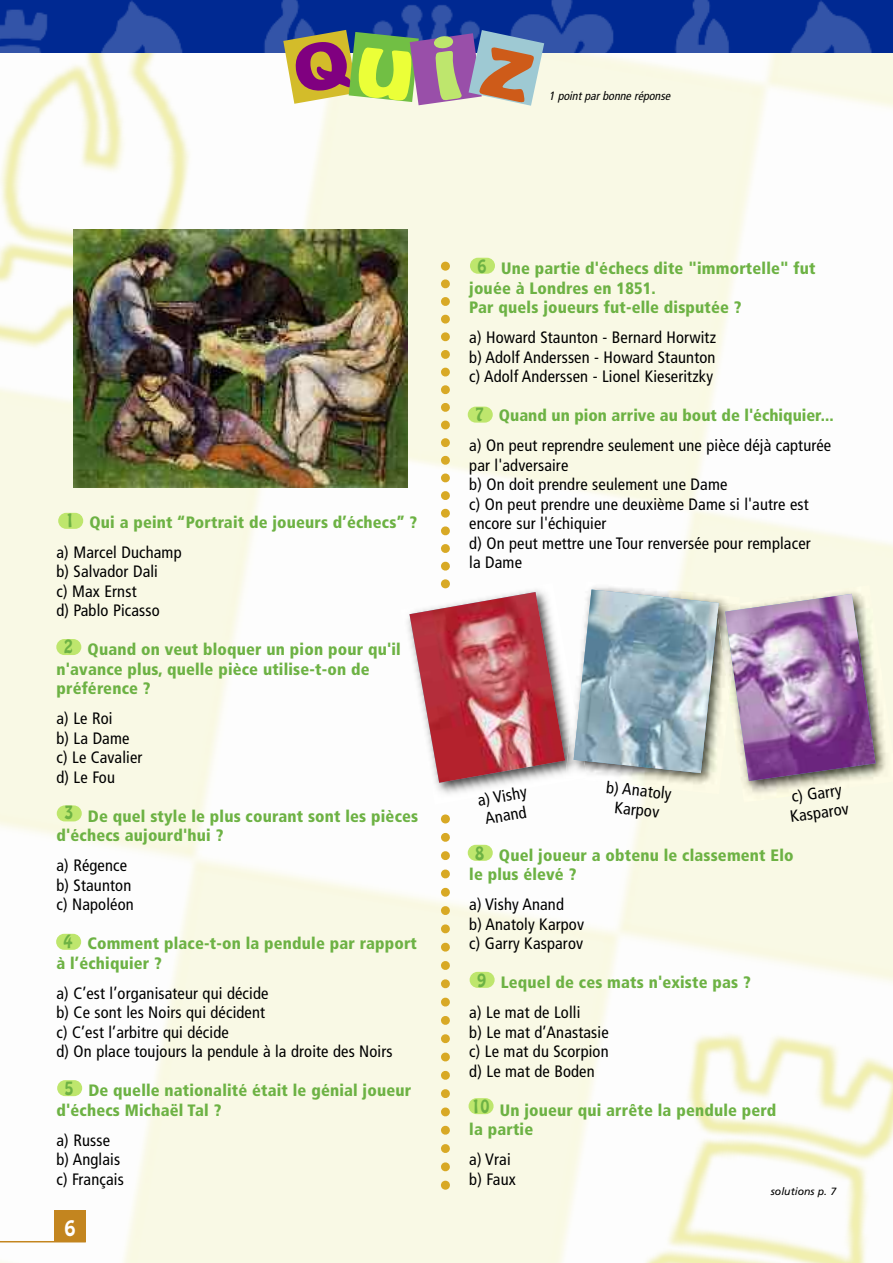
<style>
.page{position:relative;width:893px;height:1263px;background:#fff}
.page>*{position:absolute;margin:0;border:0;box-sizing:border-box;transform-origin:0 0}
.t1{font:19.2px "Hobo";color:#fff}
.t2{font:condensed 16.5px/19.5px "Frutiger";letter-spacing:.01em;color:#000}
.t3{font:900 condensed 16.5px/19.5px "Frutiger";letter-spacing:.01em;color:#6db244}
.t4{font:16.5px "Hobo";color:#6db244;scale:.95 1}
.t5{font:italic condensed 12px "Frutiger";color:#000}
.t6{font:italic 10.5px "Frutiger";color:#000}
</style>
<div class="page">
<img style="left:0;top:53px;width:893px;height:1210px">
<div style="left:54px;top:1210px;width:32px;height:32px;background:#c3851f"></div>
<hr style="left:0;top:1241px;width:86px;height:1px;background:#c3851f">
<img style="left:0;top:0;width:893px;height:53px">
<img style="left:400px;top:583px;width:178px;height:222px">
<img style="left:573px;top:581px;width:167px;height:213px">
<img style="left:565px;top:701px;width:22px;height:78px">
<img style="left:729px;top:585px;width:164px;height:218px">
<img style="left:719px;top:603px;width:6px;height:95px">
<svg style="left:574px;top:589px;width:145px;height:184px;background:#9ab1bb"></svg>
<img style="left:725px;top:594px;width:151px;height:187px">
<svg style="left:409px;top:262px;width:156px;height:521px"></svg>
<svg style="left:441px;top:814px;width:9px;height:376px;background:#ecda9e"></svg>
<div style="left:58px;top:513px;width:25px;height:16px;background:#bee66d;border-radius:8px"></div>
<div style="left:57px;top:805px;width:25px;height:16px;background:#bee66d;border-radius:8px"></div>
<div style="left:56px;top:639px;width:25px;height:16px;background:#bee66d;border-radius:8px"></div>
<div style="left:56px;top:934px;width:25px;height:16px;background:#bee66d;border-radius:8px"></div>
<div style="left:57px;top:1080px;width:25px;height:16px;background:#bee66d;border-radius:8px"></div>
<div style="left:470px;top:258px;width:25px;height:16px;background:#bee66d;border-radius:8px"></div>
<div style="left:468px;top:407px;width:25px;height:16px;background:#bee66d;border-radius:8px"></div>
<div style="left:468px;top:845px;width:25px;height:16px;background:#bee66d;border-radius:8px"></div>
<div style="left:470px;top:972px;width:25px;height:16px;background:#bee66d;border-radius:8px"></div>
<div style="left:469px;top:1098px;width:25px;height:16px;background:#bee66d;border-radius:8px"></div>
<img style="left:74px;top:230px;width:333px;height:258px">
<svg style="left:283px;top:21px;width:270px;height:93px;background:#99a496"></svg>
<p class="t5" style="left:549px;top:91px;width:125px">1 point par bonne réponse</p>
<p class="t4" style="left:66px;top:513px;width:11px">1</p>
<p class="t3" style="left:89px;top:513px;width:329px">Qui a peint “Portrait de joueurs d’échecs” ?</p>
<p class="t2" style="left:56px;top:543px;width:127px">a) Marcel Duchamp b) Salvador Dali<br>c) Max Ernst<br>d) Pablo Picasso</p>
<p class="t3" style="left:56px;top:641px;width:346px;text-indent:31px">Quand on veut bloquer un pion pour qu'il n'avance plus, quelle pièce utilise-t-on de préférence ?</p>
<p class="t2" style="left:56px;top:710px;width:87px">a) Le Roi<br>b) La Dame c) Le Cavalier d) Le Fou</p>
<p class="t3" style="left:56px;top:807px;width:363px;text-indent:32px">De quel style le plus courant sont les pièces d'échecs aujourd'hui ?</p>
<p class="t2" style="left:56px;top:857px;width:79px">a) Régence b) Staunton c) Napoléon</p>
<p class="t3" style="left:56px;top:935px;width:362px;text-indent:31px">Comment place-t-on la pendule par rapport à l’échiquier ?</p>
<p class="t2" style="left:56px;top:984px;width:338px">a) C’est l’organisateur qui décide<br>b) Ce sont les Noirs qui décident<br>c) C’est l’arbitre qui décide<br>d) On place toujours la pendule à la droite des Noirs</p>
<p class="t3" style="left:56px;top:1082px;width:356px;text-indent:32px">De quelle nationalité était le génial joueur d'échecs Michaël Tal ?</p>
<p class="t2" style="left:56px;top:1131px;width:69px">a) Russe b) Anglais c) Français</p>
<p class="t4" style="left:64px;top:639px;width:11px">2</p>
<p class="t4" style="left:64px;top:805px;width:11px">3</p>
<p class="t4" style="left:64px;top:934px;width:11px">4</p>
<p class="t4" style="left:65px;top:1081px;width:11px">5</p>
<p class="t1" style="left:64px;top:1220px;width:13px">6</p>
<p class="t4" style="left:477px;top:259px;width:11px">6</p>
<p class="t3" style="left:469px;top:260px;width:348px;text-indent:32px">Une partie d'échecs dite "immortelle" fut jouée à Londres en 1851.<br>Par quels joueurs fut-elle disputée ?</p>
<p class="t2" style="left:469px;top:329px;width:248px;text-align:justify">a) Howard Staunton - Bernard Horwitz b) Adolf Anderssen - Howard Staunton c) Adolf Anderssen - Lionel Kieseritzky</p>
<p class="t3" style="left:499px;top:407px;width:336px">Quand un pion arrive au bout de l'échiquier...</p>
<p class="t2" style="left:469px;top:437px;width:364px">a) On peut reprendre seulement une pièce déjà capturée par l'adversaire<br>b) On doit prendre seulement une Dame<br>c) On peut prendre une deuxième Dame si l'autre est encore sur l'échiquier<br>d) On peut mettre une Tour renversée pour remplacer<br>la Dame</p>
<p class="t4" style="left:475px;top:408px;width:11px">7</p>
<p class="t2" style="left:476px;top:792px;width:51px;rotate:-10deg">a) Vishy<br>Anand</p>
<p class="t2" style="left:607px;top:779px;width:67px;text-align:center;rotate:6deg">b) Anatoly<br>Karpov</p>
<p class="t2" style="left:786px;top:789px;width:60px;rotate:-8deg">c) Garry<br>Kasparov</p>
<p class="t4" style="left:475px;top:846px;width:11px">8</p>
<p class="t3" style="left:469px;top:846px;width:326px;text-indent:30px">Quel joueur a obtenu le classement Elo le plus élevé ?</p>
<p class="t2" style="left:469px;top:896px;width:116px">a) Vishy Anand<br>b) Anatoly Karpov c) Garry Kasparov</p>
<p class="t3" style="left:501px;top:974px;width:251px">Lequel de ces mats n'existe pas ?</p>
<p class="t2" style="left:469px;top:1004px;width:141px">a) Le mat de Lolli<br>b) Le mat d’Anastasie c) Le mat du Scorpion d) Le mat de Boden</p>
<p class="t3" style="left:469px;top:1101px;width:309px;text-indent:31px">Un joueur qui arrête la pendule perd la partie</p>
<p class="t2" style="left:469px;top:1151px;width:48px">a) Vrai b) Faux</p>
<p class="t4" style="left:477px;top:973px;width:11px">9</p>
<p class="t4" style="left:471px;top:1099px;width:21px">10</p>
<p class="t6" style="left:771px;top:1187px;width:67px">solutions p. 7</p>
</div>
